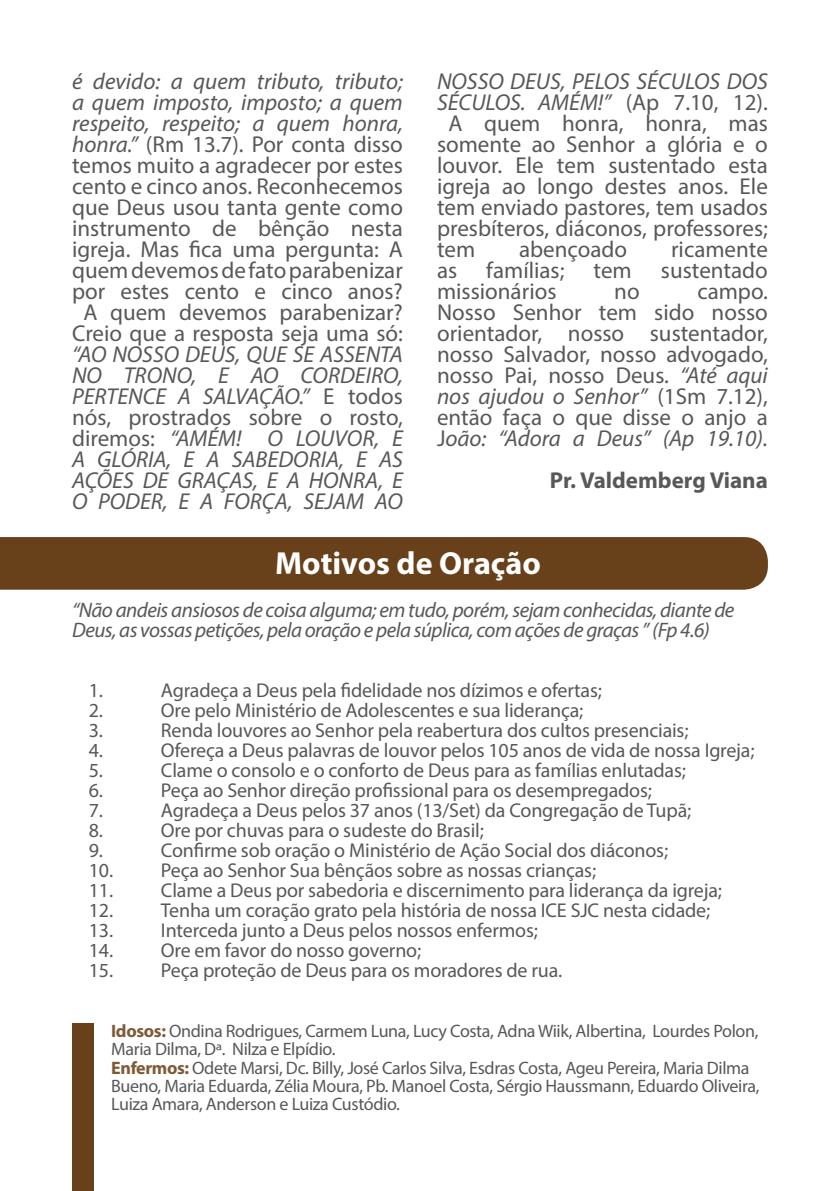
<style>
.page{position:relative;width:840px;height:1191px;background:#fff}
.page>*{position:absolute;margin:0;border:0;box-sizing:border-box;transform-origin:0 0}
.t1{font:700 32px "Myriad Pro";color:#fff}
.t2{font:23px/21px "Myriad Pro";color:#57585a;text-align:justify}
.t3{font:italic 23px/21px "Myriad Pro";color:#57585a;text-align:center}
.t4{font:700 23px "Myriad Pro";color:#57585a}
.t5{font:italic 21px/20px "Myriad Pro";letter-spacing:-.025em;color:#57585a}
.t6{font:20px "Myriad Pro";letter-spacing:-.01em;color:#57585a}
.t7{font:18px/18px "Myriad Pro";letter-spacing:-.02em;color:#57585a}
.s1{font-style:italic}
.s2{font-style:normal}
.s3{font-weight:700;color:#7f5a38}
</style>
<div class="page">
<div style="left:0;top:537px;width:767px;height:52px;background:#68401a"></div>
<div style="left:72px;top:1024px;width:22px;height:167px;background:#68401a"></div>
<p class="t2" style="left:72px;top:71px;width:332px"><span class="s1">é devido: a quem tributo, tributo; a quem imposto, imposto; a quem respeito, respeito; a quem honra, honra.”</span> (Rm 13.7). Por conta disso temos muito a agradecer por estes cento e cinco anos. Reconhecemos que Deus usou tanta gente como instrumento de bênção nesta igreja. Mas fica uma pergunta: A quem devemos de fato parabenizar por estes cento e cinco anos?</p>
<p class="t3" style="left:72px;top:302px;width:332px"><span class="s2">A quem devemos parabenizar?<br>Creio que a resposta seja uma só: </span>“AO NOSSO DEUS, QUE SE ASSENTA<br>NO TRONO, E AO CORDEIRO,<br>PERTENCE A SALVAÇÃO.” <span class="s2">E todos nós, prostrados sobre o rosto, diremos:</span> “AMÉM! O LOUVOR, E<br>A GLÓRIA, E A SABEDORIA, E AS<br>AÇÕES DE GRAÇAS, E A HONRA, E<br>O PODER, E A FORÇA, SEJAM AO</p>
<p class="t3" style="left:437px;top:71px;width:332px;text-align:left">NOSSO DEUS, PELOS SÉCULOS DOS<br>SÉCULOS. AMÉM!” <span class="s2">(Ap 7.10, 12).</span></p>
<p class="t2" style="left:437px;top:113px;width:332px;text-indent:11px">A quem honra, honra, mas somente ao Senhor a glória e o louvor. Ele tem sustentado esta igreja ao longo destes anos. Ele tem enviado pastores, tem usados presbíteros, diáconos, professores; tem</p>
<p class="t2" style="left:519px;top:239px;width:109px">abençoado</p>
<p class="t2" style="left:670px;top:239px;width:98px">ricamente</p>
<p class="t2" style="left:437px;top:260px;width:22px">as</p>
<p class="t2" style="left:486px;top:260px;width:80px">famílias;</p>
<p class="t2" style="left:593px;top:260px;width:40px">tem</p>
<p class="t2" style="left:660px;top:260px;width:108px">sustentado</p>
<p class="t2" style="left:437px;top:281px;width:121px">missionários</p>
<p class="t2" style="left:614px;top:281px;width:27px">no</p>
<p class="t2" style="left:437px;top:281px;width:332px;text-indent:260px">campo.<br>Nosso Senhor tem sido nosso orientador, nosso sustentador, nosso Salvador, nosso advogado, nosso Pai, nosso Deus. <span class="s1">“Até aqui nos ajudou o Senhor”</span> (1Sm 7.12), então faça o que disse o anjo a J<span class="s1">oão: “Adora a Deus” (Ap 19.10).</span></p>
<p class="t4" style="left:549px;top:466px;width:219px">Pr. Valdemberg Viana</p>
<p class="t1" style="left:275px;top:543px;width:267px">Motivos de Oração</p>
<p class="t5" style="left:72px;top:599px;width:663px">“Não andeis ansiosos de coisa alguma; em tudo, porém, sejam conhecidas, diante de<br>Deus, as vossas petições, pela oração e pela súplica, com ações de graças ” (Fp 4.6)</p>
<p class="t6" style="left:89px;top:677px;width:16px">1.</p>
<p class="t6" style="left:161px;top:677px;width:442px">Agradeça a Deus pela fidelidade nos dízimos e ofertas;</p>
<p class="t6" style="left:89px;top:697px;width:16px">2.</p>
<p class="t6" style="left:161px;top:697px;width:423px">Ore pelo Ministério de Adolescentes e sua liderança;</p>
<p class="t6" style="left:89px;top:717px;width:16px">3.</p>
<p class="t6" style="left:161px;top:717px;width:528px">Renda louvores ao Senhor pela reabertura dos cultos presenciais;</p>
<p class="t6" style="left:89px;top:737px;width:16px">4.</p>
<p class="t6" style="left:161px;top:737px;width:594px">Ofereça a Deus palavras de louvor pelos 105 anos de vida de nossa Igreja;</p>
<p class="t6" style="left:89px;top:757px;width:16px">5.</p>
<p class="t6" style="left:161px;top:757px;width:526px">Clame o consolo e o conforto de Deus para as famílias enlutadas;</p>
<p class="t6" style="left:89px;top:777px;width:16px">6.</p>
<p class="t6" style="left:161px;top:777px;width:492px">Peça ao Senhor direção profissional para os desempregados;</p>
<p class="t6" style="left:89px;top:797px;width:16px">7.</p>
<p class="t6" style="left:161px;top:797px;width:531px">Agradeça a Deus pelos 37 anos (13/Set) da Congregação de Tupã;</p>
<p class="t6" style="left:89px;top:817px;width:16px">8.</p>
<p class="t6" style="left:161px;top:817px;width:324px">Ore por chuvas para o sudeste do Brasil;</p>
<p class="t6" style="left:89px;top:837px;width:16px">9.</p>
<p class="t6" style="left:161px;top:837px;width:508px">Confirme sob oração o Ministério de Ação Social dos diáconos;</p>
<p class="t6" style="left:89px;top:857px;width:508px">10. Peça ao Senhor Sua bênçãos sobre as nossas crianças;</p>
<p class="t6" style="left:89px;top:877px;width:634px">11. Clame a Deus por sabedoria e discernimento para liderança da igreja;</p>
<p class="t6" style="left:89px;top:897px;width:622px">12. Tenha um coração grato pela história de nossa ICE SJC nesta cidade;</p>
<p class="t6" style="left:89px;top:917px;width:450px">13. Interceda junto a Deus pelos nossos enfermos;</p>
<p class="t6" style="left:89px;top:937px;width:333px">14. Ore em favor do nosso governo;</p>
<p class="t6" style="left:89px;top:957px;width:474px">15. Peça proteção de Deus para os moradores de rua.</p>
<p class="t7" style="left:111px;top:1022px;width:648px"><span class="s3">Idosos:</span> Ondina Rodrigues, Carmem Luna, Lucy Costa, Adna Wiik, Albertina, Lourdes Polon,<br>Maria Dilma, Dª. Nilza e Elpídio.</p>
<p class="t7" style="left:111px;top:1058px;width:649px"><span class="s3">Enfermos:</span> Odete Marsi, Dc. Billy, José Carlos Silva, Esdras Costa, Ageu Pereira, Maria Dilma<br>Bueno, Maria Eduarda, Zélia Moura, Pb. Manoel Costa, Sérgio Haussmann, Eduardo Oliveira,<br>Luiza Amara, Anderson e Luiza Custódio.</p>
</div>
